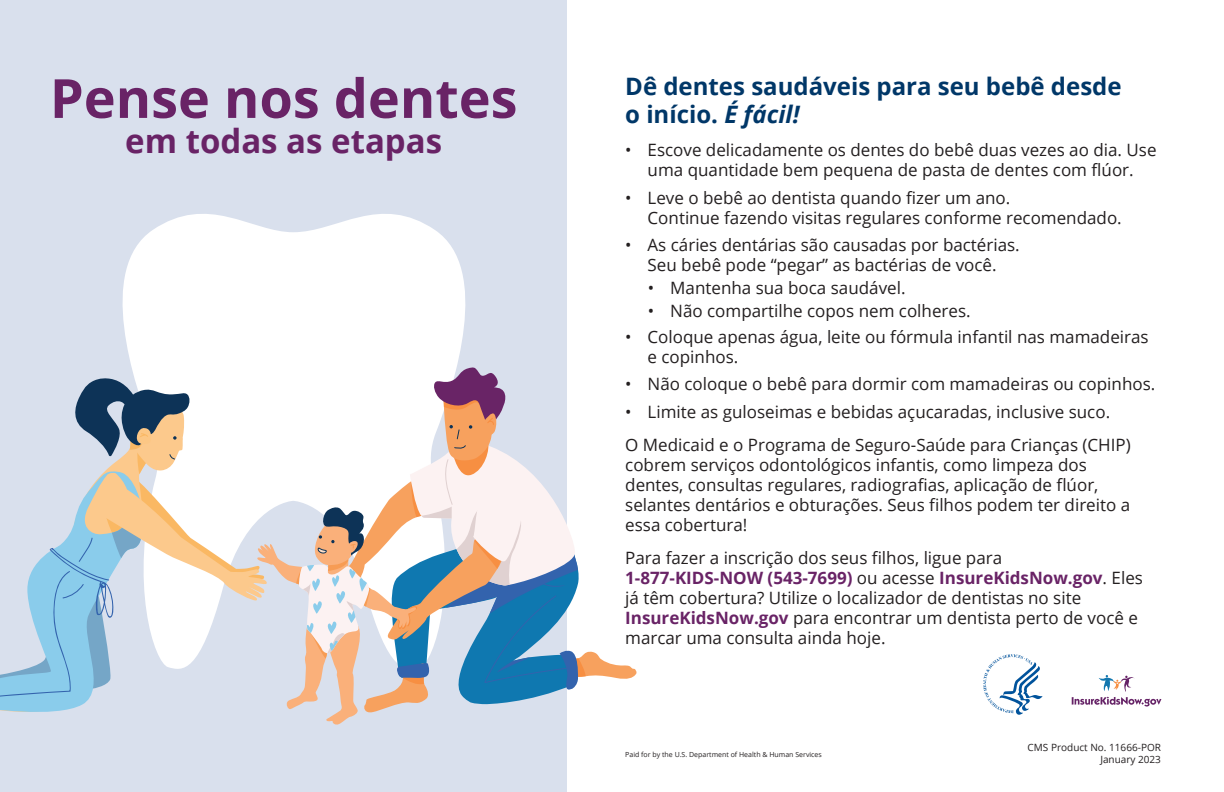
<style>
.page{position:relative;width:1224px;height:792px;background:#fff}
.page>*{position:absolute;margin:0;border:0;box-sizing:border-box;transform-origin:0 0}
.Paid_for_text{font:700 54px "Open Sans";color:#692366}
.Paid_for_text-2{font:700 33px "Open Sans";color:#692366}
.t1{font:700 24px/28px "Open Sans";color:#003768}
.text{font:17px/20px "Open Sans";color:#231f20}
.bullet{font:17px "Open Sans";color:#231f20}
.t2{font:10px/12px "Open Sans";color:#231f20;text-align:right}
.t3{font:7px "Open Sans";color:#231f20}
.s1{font-style:italic}
.s2{font-weight:700;color:#692366}
</style>
<div class="page">
<div style="left:0;top:0;width:566px;height:792px;background:#d9e0ed"></div>
<svg style="left:122px;top:214px;width:344px;height:153px;background:#fbfcfd"></svg>
<svg style="left:0;top:367px;width:637px;height:359px"></svg>
<svg style="left:1072px;top:675px;width:89px;height:32px"></svg>
<svg style="left:983px;top:654px;width:60px;height:61px"></svg>
<p class="Paid_for_text" style="left:50px;top:60px;width:469px">Pense nos dentes</p>
<p class="Paid_for_text-2" style="left:125px;top:118px;width:318px">em todas as etapas</p>
<h1 class="t1" style="left:625px;top:72px;width:498px">Dê dentes saudáveis para seu bebê desde o início <span class="s1">É</span>. <span class="s1">fácil!</span></h1>
<p class="bullet" style="left:648px;top:139px;width:511px">Escove delicadamente os dentes do bebê duas vezes ao dia. Use</p>
<p class="bullet" style="left:625px;top:139px;width:8px">•</p>
<p class="bullet" style="left:625px;top:186px;width:8px">•</p>
<p class="bullet" style="left:625px;top:233px;width:8px">•</p>
<p class="bullet" style="left:625px;top:325px;width:8px">•</p>
<p class="bullet" style="left:625px;top:372px;width:8px">•</p>
<p class="bullet" style="left:648px;top:159px;width:488px">uma quantidade bem pequena de pasta de dentes com flúor.</p>
<p class="bullet" style="left:648px;top:186px;width:364px">Leve o bebê ao dentista quando fizer um ano.</p>
<p class="bullet" style="left:648px;top:206px;width:476px">Continue fazendo visitas regulares conforme recomendado.</p>
<p class="bullet" style="left:648px;top:233px;width:374px">As cáries dentárias são causadas por bactérias.</p>
<p class="bullet" style="left:648px;top:253px;width:351px">Seu bebê pode “pegar” as bactérias de você.</p>
<p class="text" style="left:670px;top:277px;width:237px">Mantenha sua boca saudável.</p>
<p class="text" style="left:648px;top:277px;width:8px">•</p>
<p class="text" style="left:670px;top:300px;width:302px">Não compartilhe copos nem colheres.</p>
<p class="text" style="left:648px;top:300px;width:8px">•</p>
<p class="bullet" style="left:648px;top:325px;width:503px">Coloque apenas água, leite ou fórmula infantil nas mamadeiras</p>
<p class="bullet" style="left:648px;top:345px;width:92px">e copinhos.</p>
<p class="bullet" style="left:648px;top:372px;width:509px">Não coloque o bebê para dormir com mamadeiras ou copinhos.</p>
<p class="bullet" style="left:648px;top:400px;width:464px">Limite as guloseimas e bebidas açucaradas, inclusive suco.</p>
<p class="bullet" style="left:625px;top:400px;width:8px">•</p>
<p class="text" style="left:625px;top:434px;width:507px">O Medicaid oe Programa de Seguro-Saúde para Crianças (CHIP( cobrem serviços odontológicos infantis, como limpeza dos dentes, consultas regulares, radiografias, aplicação de flúor, selantes dentários e obturações. Seus filhos podem ter direito a essa cobertura!</p>
<p class="text" style="left:625px;top:548px;width:519px">Para fazer a inscrição dos seus filhos, ligue para <span class="s2">1-877-KIDS-NOW (543-7699)</span> ou acesse <span class="s2">InsureKidsNow.gov</span>. Eles já têm cobertura? Utilize o localizador de dentistas no site <span class="s2">InsureKidsNow.gov</span> para encontrar um dentista perto de você e marcar uma consulta ainda hoje.</p>
<p class="t3" style="left:625px;top:750px;width:198px">Paid for by the U .S. Department of Health &amp; Human Services</p>
<p class="t2" style="left:1028px;top:741px;width:135px">CMS Product No. 11666-POR<br>January 2023</p>
</div>
